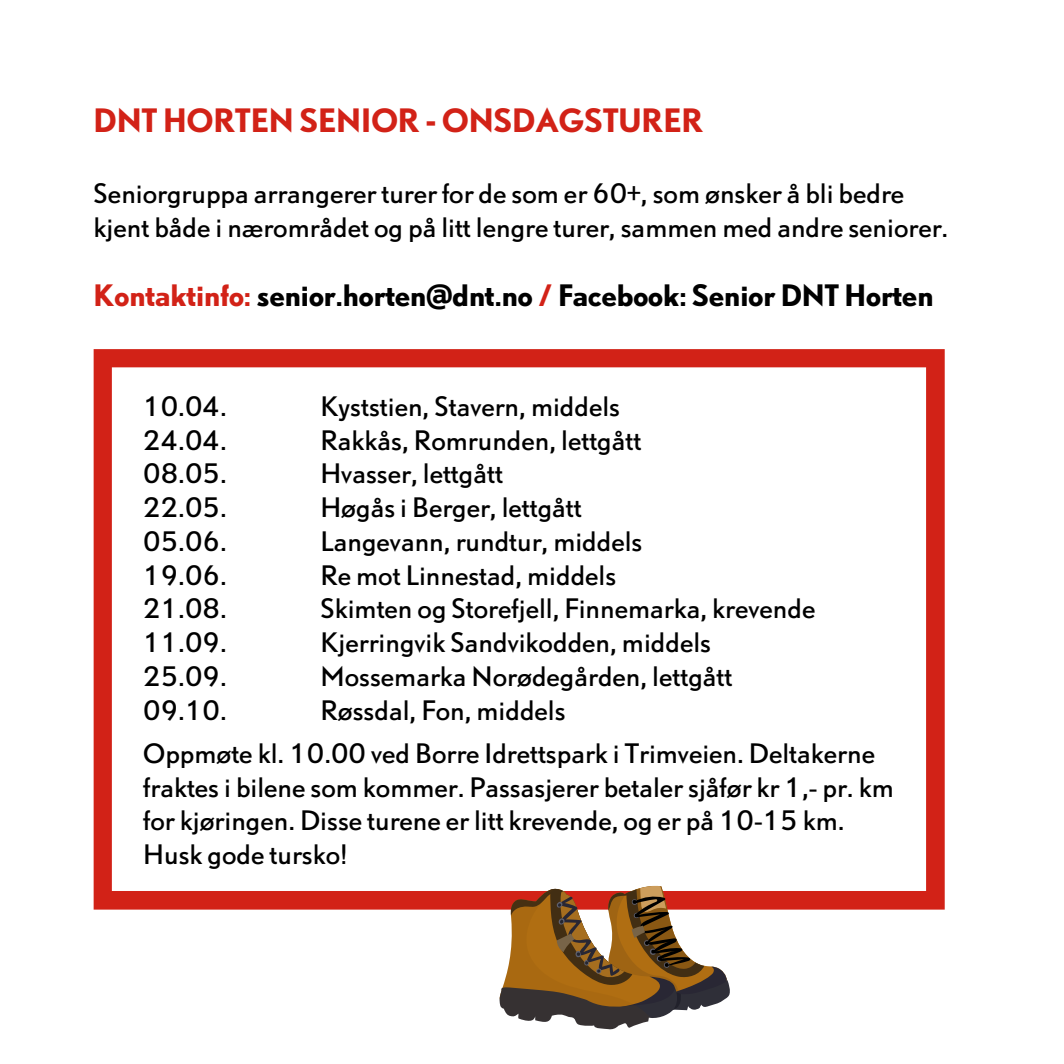
<style>
.page{position:relative;width:1064px;height:1064px;background:#fff}
.page>*{position:absolute;margin:0;border:0;box-sizing:border-box;transform-origin:0 0}
.t1{font:700 30px "DTL Nobel TOT";color:#d22217}
.t2{font:700 27.5px "DTL Nobel TOT";color:#000}
.t3{font:25px/33.8px "DTL Nobel TOT";color:#000}
.s1{color:#d22217}
</style>
<div class="page">
<svg style="left:94px;top:349px;width:850px;height:560px"></svg>
<svg style="left:499px;top:885px;width:231px;height:144px"></svg>
<p class="t1" style="left:94px;top:107px;width:611px">DNT HORTEN SENIOR - ONSDAGSTURER</p>
<p class="t3" style="left:94px;top:178px;width:856px">Seniorgruppa arrangerer turer for de som er 60+, som ønsker å bli bedre kjent både i nærområdet og på litt lengre turer, sammen med andre seniorer.</p>
<p class="t2" style="left:94px;top:284px;width:841px"><span class="s1">Kontaktinfo:</span> senior.horten@dnt.no <span class="s1">/</span> Facebook: Senior DNT Horten</p>
<h1 class="t3" style="left:320px;top:391px;width:301px">Kyststien, Stavern, middels</h1>
<p class="t3" style="left:320px;top:425px;width:322px">Rakkås, Romrunden, lettgått</p>
<h2 class="t3" style="left:320px;top:459px;width:184px">Hvasser, lettgått</h2>
<p class="t3" style="left:320px;top:492px;width:263px">Høgås i Berger, lettgått</p>
<p class="t3" style="left:320px;top:526px;width:323px">Langevann, rundtur, middels</p>
<p class="t3" style="left:320px;top:560px;width:297px">Re mot Linnestad, middels</p>
<p class="t3" style="left:320px;top:594px;width:496px">Skimten og Storefjell, Finnemarka, krevende</p>
<p class="t3" style="left:320px;top:627px;width:392px">Kjerringvik Sandvikodden, middels</p>
<p class="t3" style="left:320px;top:661px;width:413px">Mossemarka Norødegården, lettgått</p>
<p class="t3" style="left:320px;top:695px;width:247px">Røssdal, Fon, middels</p>
<p class="t3" style="left:143px;top:391px;width:85px">10.04.</p>
<p class="t3" style="left:143px;top:425px;width:85px">24.04.</p>
<p class="t3" style="left:143px;top:459px;width:85px">08.05.</p>
<p class="t3" style="left:143px;top:492px;width:85px">22.05.</p>
<p class="t3" style="left:143px;top:526px;width:85px">05.06.</p>
<p class="t3" style="left:143px;top:560px;width:85px">19.06.</p>
<p class="t3" style="left:143px;top:594px;width:85px">21.08.</p>
<p class="t3" style="left:143px;top:627px;width:85px">11.09.</p>
<p class="t3" style="left:143px;top:661px;width:85px">25.09.</p>
<p class="t3" style="left:143px;top:695px;width:85px">09.10.</p>
<p class="t3" style="left:143px;top:738px;width:751px">Oppmøte kl. 10.00 ved Borre Idrettspark i Trimveien. Deltakerne fraktes i bilene som kommer. Passasjerer betaler sjåfør kr 1,- pr. km for kjøringen. Disse turene er litt krevende, og er på 10-15 km.<br>Husk gode tursko!</p>
</div>
